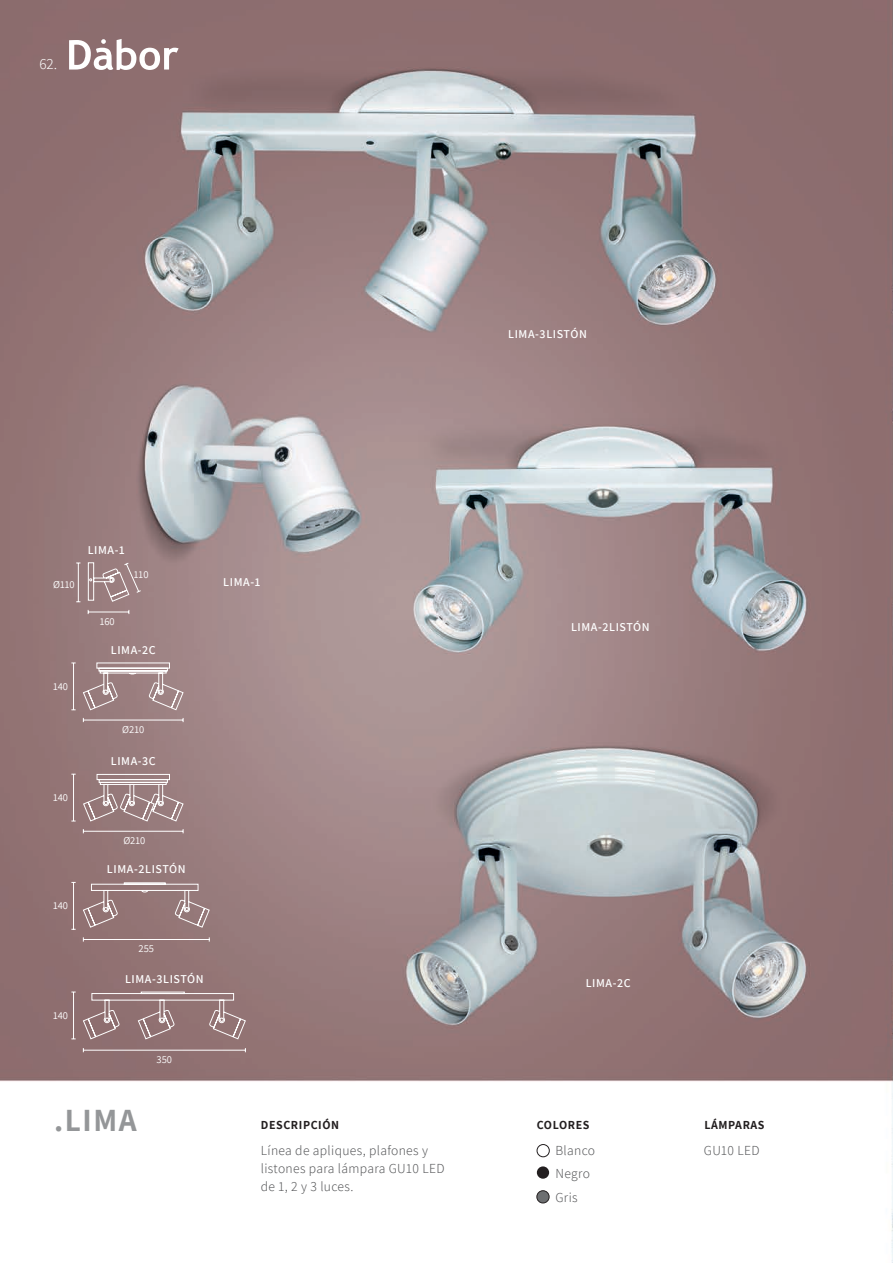
<style>
.page{position:relative;width:893px;height:1263px;background:#fff}
.page>*{position:absolute;margin:0;border:0;box-sizing:border-box;transform-origin:0 0}
.t1{font:700 31.5px "Assistant";color:#949698}
.t2{font:300 15px "Assistant";color:#fff}
.t3{font:300 13.5px/18px "Assistant";letter-spacing:.025em;color:#58595b}
.t4{font:600 12px "Assistant";letter-spacing:.05em;color:#fff}
.t5{font:700 12px "Assistant";letter-spacing:.05em;color:#231f20}
.t6{font:10.5px "Assistant";color:#fff}
</style>
<div class="page">
<img style="left:0;top:0;width:893px;height:1263px">
<svg style="left:69px;top:39px;width:110px;height:31px"></svg>
<svg style="left:82px;top:991px;width:164px;height:49px;background:#9d8182"></svg>
<hr style="left:83px;top:1050px;width:162px;height:1px;background:#fff">
<hr style="left:83px;top:939px;width:126px;height:1px;background:#fff">
<hr style="left:83px;top:831px;width:100px;height:1px;background:#fff">
<hr style="left:83px;top:720px;width:100px;height:1px;background:#fff">
<hr style="left:88px;top:612px;width:41px;height:1px;background:#fff">
<hr style="left:73px;top:992px;width:1px;height:47px;background:#fff">
<hr style="left:73px;top:882px;width:1px;height:47px;background:#fff">
<hr style="left:73px;top:774px;width:1px;height:47px;background:#fff">
<hr style="left:73px;top:663px;width:1px;height:47px;background:#fff">
<hr style="left:78px;top:563px;width:1px;height:39px;background:#fff">
<svg style="left:82px;top:882px;width:128px;height:46px;background:#a08585"></svg>
<svg style="left:83px;top:774px;width:101px;height:48px;background:#a99292"></svg>
<svg style="left:82px;top:662px;width:102px;height:49px;background:#aa9293"></svg>
<svg style="left:88px;top:562px;width:54px;height:40px;background:#a89091"></svg>
<div style="left:537px;top:1144px;width:12px;height:13px;border:1px solid #231f20;border-radius:50%"></div>
<div style="left:537px;top:1166px;width:12px;height:13px;background:#231f20;border-radius:50%"></div>
<div style="left:537px;top:1191px;width:12px;height:12px;background:#6d6f71;border-radius:50%"></div>
<div style="left:537px;top:1190px;width:12px;height:13px;border:1px solid #231f20;border-radius:50%"></div>
<p class="t2" style="left:39px;top:54px;width:19px">62.</p>
<p class="t4" style="left:508px;top:325px;width:80px">LIMA-3LISTÓN</p>
<p class="t6" style="left:53px;top:577px;width:23px">Ø110</p>
<p class="t6" style="left:53px;top:679px;width:17px">140</p>
<p class="t6" style="left:53px;top:790px;width:17px">140</p>
<p class="t6" style="left:53px;top:898px;width:17px">140</p>
<p class="t6" style="left:53px;top:1008px;width:17px">140</p>
<p class="t4" style="left:88px;top:542px;width:39px">LIMA-1</p>
<p class="t6" style="left:134px;top:567px;width:16px">110</p>
<p class="t6" style="left:100px;top:614px;width:17px">160</p>
<p class="t4" style="left:111px;top:642px;width:47px">LIMA-2C</p>
<p class="t6" style="left:122px;top:722px;width:24px">Ø210</p>
<p class="t4" style="left:111px;top:753px;width:47px">LIMA-3C</p>
<p class="t6" style="left:123px;top:833px;width:24px">Ø210</p>
<p class="t4" style="left:107px;top:861px;width:80px">LIMA-2LISTÓN</p>
<p class="t6" style="left:139px;top:941px;width:17px">255</p>
<p class="t4" style="left:125px;top:971px;width:80px">LIMA-3LISTÓN</p>
<p class="t6" style="left:157px;top:1052px;width:17px">350</p>
<p class="t4" style="left:223px;top:573px;width:39px">LIMA-1</p>
<h1 class="t1" style="left:54px;top:1099px;width:84px">.LIMA</h1>
<p class="t5" style="left:261px;top:1116px;width:80px">DESCRIPCIÓN</p>
<p class="t3" style="left:261px;top:1141px;width:185px">Línea de apliques, plafones y listones para lámpara GU10 LED de 1, 2 y 3 luces.</p>
<p class="t4" style="left:571px;top:618px;width:80px">LIMA-2LISTÓN</p>
<p class="t4" style="left:586px;top:974px;width:47px">LIMA-2C</p>
<p class="t5" style="left:537px;top:1116px;width:54px">COLORES</p>
<p class="t5" style="left:704px;top:1116px;width:62px">LÁMPARAS</p>
<p class="t3" style="left:555px;top:1138px;width:41px;line-height:22.6px">Blanco<br>Negro</p>
<p class="t3" style="left:555px;top:1188px;width:24px">Gris</p>
<p class="t3" style="left:704px;top:1141px;width:57px">GU10 LED</p>
</div>
